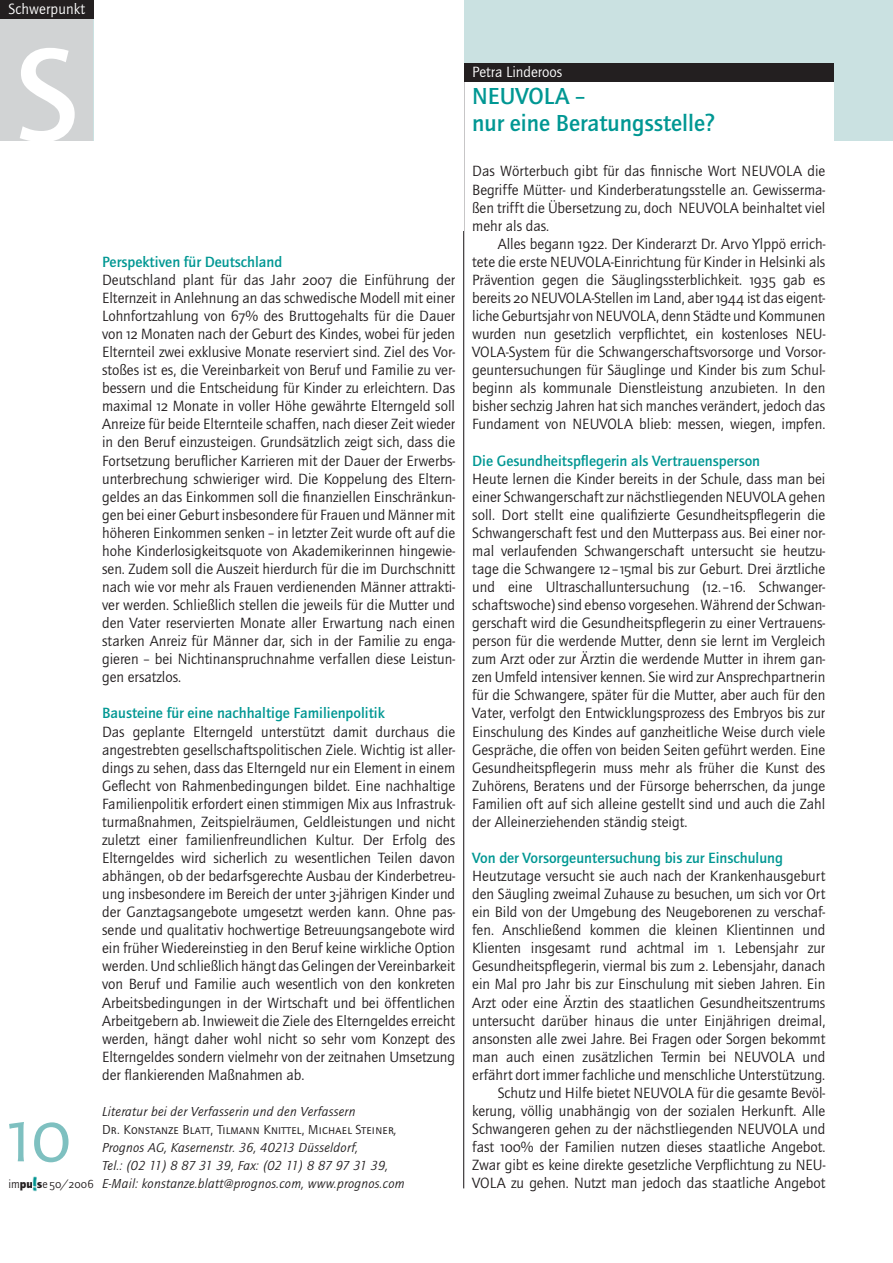
<style>
.page{position:relative;width:893px;height:1263px;background:#fff}
.page>*{position:absolute;margin:0;border:0;box-sizing:border-box;transform-origin:0 0}
.t1{font:700 135px "Quay Itc T";color:#fff}
.t2{font:78px "Quay Itc SCT";color:#7ec0c0}
.t3{font:700 24px/27.2px "Quay Itc T";color:#009793}
.t4{font:15.3px/18px "Quay Itc T";color:#231f20;text-align:justify}
.t5{font:700 15.3px "Quay Itc T";color:#009793}
.t6{font:15.3px "Quay Itc T";color:#fff}
.t7{font:italic 13.5px "Quay Itc T";letter-spacing:.02em;color:#231f20}
.t8{font:13.5px "Quay Itc SCT";letter-spacing:.02em;color:#231f20}
.t9{font:italic 13.5px "Quay Itc T";letter-spacing:-.025em;color:#231f20}
.s1{font-weight:700;color:#009793}
.s2{font-family:"Quay Itc SCT"}
.s3{font-family:"Quay Itc T";font-style:italic}
.s4{font-style:normal;font-size:12px}
.s5{font-weight:900;font-style:normal;font-size:12px}
.s6{font-family:"Quay Itc SCT";font-style:normal;font-size:12px}
</style>
<div class="page">
<div style="left:0;top:18px;width:94px;height:122px;background:#d1d3d4"></div>
<div style="left:94px;top:0;width:798px;height:140px;background:#cae1e1"></div>
<div style="left:464px;top:77px;width:370px;height:67px;background:#fff"></div>
<div style="left:464px;top:63px;width:370px;height:19px;background:#231f20"></div>
<img style="left:33px;top:1177px;width:4px;height:14px">
<div style="left:0;top:0;width:94px;height:18px;background:#231f20"></div>
<hr style="left:463px;top:64px;width:1px;height:1124px;background:#231f20">
<div style="left:94px;top:0;width:369px;height:231px;background:#fff"></div>
<p class="t6" style="left:8px;top:3px;width:78px">Schwerpunkt</p>
<h1 class="t1" style="left:14px;top:47px;width:66px">S</h1>
<p class="t4" style="left:102px;top:254px;width:354px;text-align:left"><span class="s1">Perspektiven für Deutschland<br></span>Deutschland plant für das Jahr <span class="s2">2007</span> die Einführung der Elternzeit in Anlehnung an das schwedische Modell mit einer Lohnfortzahlung von <span class="s2">67</span>% des Bruttogehalts für die Dauer von <span class="s2">12</span> Monaten nach der Geburt des Kindes, wobei für jeden Elternteil zwei exklusive Monate reserviert sind. Ziel des Vor&shy;stoßes ist es, die Vereinbarkeit von Beruf und Familie zu ver&shy;bessern und die Entscheidung für Kinder zu erleichtern. Das maximal <span class="s2">12</span> Monate in voller Höhe gewährte Elterngeld soll Anreize für beide Elternteile schaffen, nach dieser Zeit wieder in den Beruf einzusteigen. Grundsätzlich zeigt sich, dass die Fortsetzung beruflicher Karrieren mit der Dauer der Erwerbs&shy;unterbrechung schwieriger wird. Die Koppelung des Eltern&shy;geldes an das Einkommen soll die finanziellen Einschränkun&shy;gen bei einer Geburt insbesondere für Frauen und Männer mit höheren Einkommen senken – in letzter Zeit wurde oft auf die hohe Kinderlosigkeitsquote von Akademikerinnen hingewie&shy;sen. Zudem soll die Auszeit hierdurch für die im Durchschnitt nach wie vor mehr als Frauen verdienenden Männer attrakti&shy;ver werden. Schließlich stellen die jeweils für die Mutter und den Vater reservierten Monate aller Erwartung nach einen starken Anreiz für Männer dar, sich in der Familie zu enga&shy;gieren – bei Nichtinanspruchnahme verfallen diese Leistun&shy;gen ersatzlos.</p>
<p class="t5" style="left:102px;top:708px;width:284px">Bausteine für eine nachhaltige Familienpolitik</p>
<p class="t4" style="left:102px;top:724px;width:354px">Das geplante Elterngeld unterstützt damit durchaus die angestrebten gesellschaftspolitischen Ziele. Wichtig ist aller&shy;dings zu sehen, dass das Elterngeld nur ein Element in einem Geflecht von Rahmenbedingungen bildet. Eine nachhaltige Familienpolitik erfordert einen stimmigen Mix aus Infrastruk&shy;turmaßnahmen, Zeitspielräumen, Geldleistungen und nicht zuletzt einer familienfreundlichen Kultur. Der Erfolg des Elterngeldes wird sicherlich zu wesentlichen Teilen davon abhängen, ob der bedarfsgerechte Ausbau der Kinderbetreu&shy;ung insbesondere im Bereich der unter <span class="s2">3</span>-jährigen Kinder und der Ganztagsangebote umgesetzt werden kann. Ohne pas&shy;sende und qualitativ hochwertige Betreuungsangebote wird ein früher Wiedereinstieg in den Beruf keine wirkliche Option werden. Und schließlich hängt das Gelingen der Vereinbarkeit von Beruf und Familie auch wesentlich von den konkreten Arbeitsbedingungen in der Wirtschaft und bei öffentlichen Arbeitgebern ab. Inwieweit die Ziele des Elterngeldes erreicht werden, hängt daher wohl nicht so sehr vom Konzept des Elterngeldes sondern vielmehr von der zeitnahen Umsetzung der flankierenden Maßnahmen ab.</p>
<p class="t7" style="left:102px;top:1107px;width:255px">Literatur bei der Verfasserin und den Verfassern</p>
<p class="t8" style="left:102px;top:1122px;width:296px">Dr. Konstanze Blatt, Tilmann Knittel, Michael Steiner<span class="s3">,</span></p>
<p class="t7" style="left:102px;top:1143px;width:257px">Prognos AG, Kasernenstr. 36, 40213 Düsseldorf,</p>
<p class="t9" style="left:102px;top:1161px;width:287px">Tel.: (02 11) 8 87 31 39, Fax: (02 11) 8 87 97 31 39,</p>
<p class="t7" style="left:9px;top:1179px;width:397px"><span class="s4">im</span><span class="s5">pu s</span><span class="s4">e</span> <span class="s6">50/2006</span> E-Mail: konstanze.blatt@prognos.com, www.prognos.com</p>
<h2 class="t2" style="left:9px;top:1089px;width:65px">10</h2>
<p class="t6" style="left:472px;top:67px;width:92px">Petra Linderoos</p>
<h3 class="t3" style="left:472px;top:85px;width:244px">NEUVOLA –<br>nur eine Beratungsstelle?</h3>
<p class="t4" style="left:472px;top:164px;width:354px">Das Wörterbuch gibt für das finnische Wort NEUVOLA die Begriffe Mütter- und Kinderberatungsstelle an. Gewisserma&shy;ßen trifft die Übersetzung zu, doch NEUVOLA beinhaltet viel mehr als das.</p>
<p class="t4" style="left:472px;top:236px;width:354px;text-indent:26px">Alles begann <span class="s2">1922</span>. Der Kinderarzt Dr. Arvo Ylppö errich&shy;tete die erste NEUVOLA-Einrichtung für Kinder in Helsinki als Prävention gegen die Säuglingssterblichkeit. <span class="s2">1935</span> gab es bereits <span class="s2">20</span> NEUVOLA-Stellen im Land, aber <span class="s2">1944</span> ist das eigent&shy;liche Geburtsjahr von NEUVOLA, denn Städte und Kommunen wurden nun gesetzlich verpflichtet, ein kostenloses NEU-VOLA-System für die Schwangerschaftsvorsorge und Vorsor&shy;geuntersuchungen für Säuglinge und Kinder bis zum Schul&shy;beginn als kommunale Dienstleistung anzubieten. In den bisher sechzig Jahren hat sich manches verändert, jedoch das Fundament von NEUVOLA blieb: messen, wiegen, impfen.</p>
<p class="t5" style="left:472px;top:455px;width:289px">Die Gesundheitspflegerin als Vertrauensperson</p>
<p class="t4" style="left:472px;top:471px;width:354px">Heute lernen die Kinder bereits in der Schule, dass man bei einer Schwangerschaft zur nächstliegenden NEUVOLA gehen soll. Dort stellt eine qualifizierte Gesundheitspflegerin die Schwangerschaft fest und den Mutterpass aus. Bei einer nor&shy;mal verlaufenden Schwangerschaft untersucht sie heutzu&shy;tage die Schwangere <span class="s2">12–15</span>mal bis zur Geburt. Drei ärztliche und eine Ultraschalluntersuchung (<span class="s2">12.–16</span>. Schwanger&shy;schaftswoche) sind ebenso vorgesehen. Während der Schwan&shy;gerschaft wird die Gesundheitspflegerin zu einer Vertrauens&shy;person für die werdende Mutter, denn sie lernt im Vergleich zum Arzt oder zur Ärztin die werdende Mutter in ihrem gan&shy;zen Umfeld intensiver kennen. Sie wird zur Ansprechpartnerin für die Schwangere, später für die Mutter, aber auch für den Vater, verfolgt den Entwicklungsprozess des Embryos bis zur Einschulung des Kindes auf ganzheitliche Weise durch viele Gespräche, die offen von beiden Seiten geführt werden. Eine Gesundheitspflegerin muss mehr als früher die Kunst des Zuhörens, Beratens und der Fürsorge beherrschen, da junge Familien oft auf sich alleine gestellt sind und auch die Zahl der Alleinerziehenden ständig steigt.</p>
<p class="t5" style="left:472px;top:852px;width:312px">Von der Vorsorgeuntersuchung bis zur Einschulung</p>
<p class="t4" style="left:472px;top:869px;width:354px;text-align:right">Heutzutage versucht sie auch nach der Krankenhausgeburt den Säugling zweimal Zuhause zu besuchen, um sich vor Ort ein Bild von der Umgebung des Neugeborenen zu verschaf&shy;fen. Anschließend kommen die kleinen Klientinnen und Klienten insgesamt rund achtmal im <span class="s2">1</span>. Lebensjahr zur Gesundheitspflegerin, viermal bis zum <span class="s2">2</span>. Lebensjahr, danach ein Mal pro Jahr bis zur Einschulung mit sieben Jahren. Ein Arzt oder eine Ärztin des staatlichen Gesundheitszentrums untersucht darüber hinaus die unter Einjährigen dreimal, ansonsten alle zwei Jahre. Bei Fragen oder Sorgen bekommt man auch einen zusätzlichen Termin bei NEUVOLA und erfährt dort immer fachliche und menschliche Unterstützung.<br>Schutz und Hilfe bietet NEUVOLA für die gesamte Bevöl&shy;kerung, völlig unabhängig von der sozialen Herkunft. Alle Schwangeren gehen zu der nächstliegenden NEUVOLA und fast <span class="s2">100</span>% der Familien nutzen dieses staatliche Angebot.<br>Zwar gibt es keine direkte gesetzliche Verpflichtung zu NEU-VOLA zu gehen. Nutzt man jedoch das staatliche Angebot</p>
</div>
